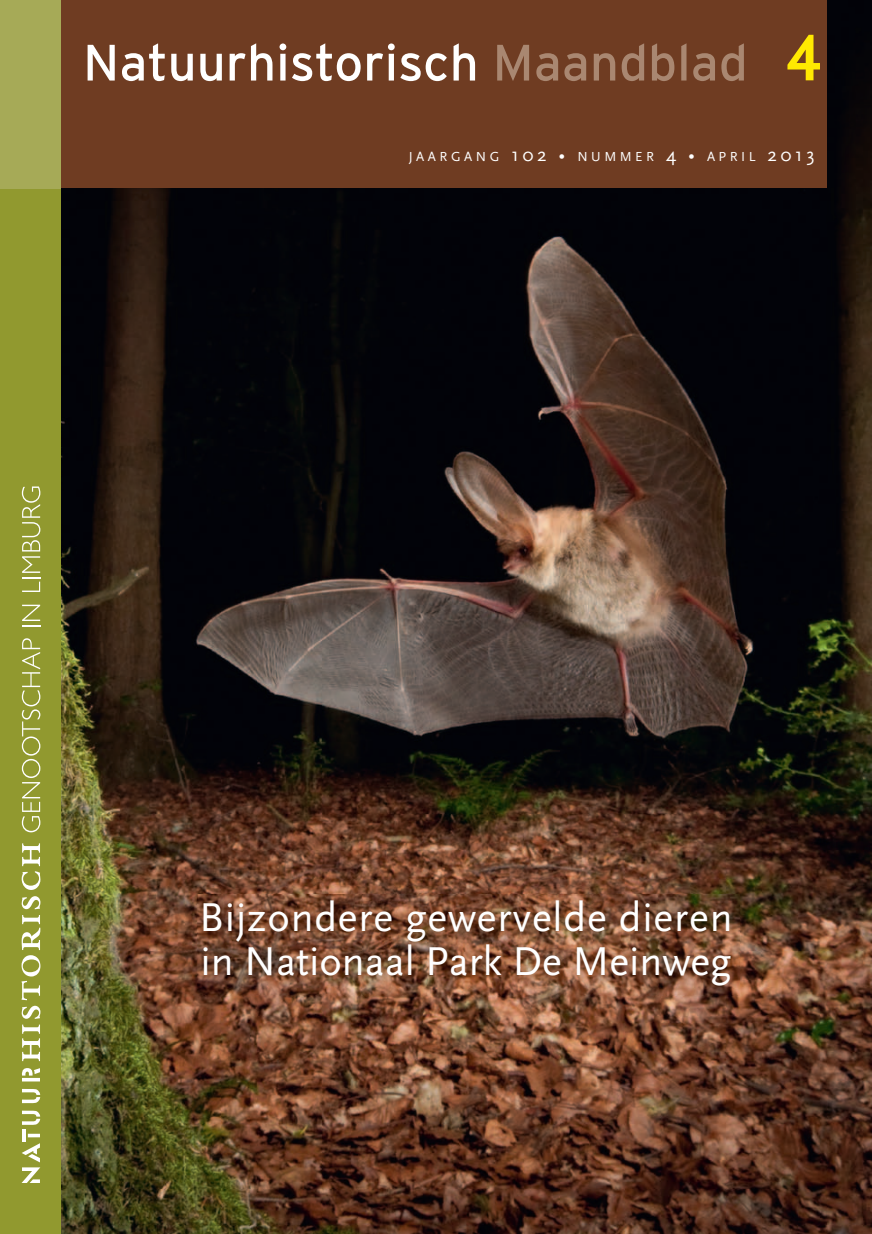
<style>
.page{position:relative;width:872px;height:1234px;background:#fff}
.page>*{position:absolute;margin:0;border:0;box-sizing:border-box;transform-origin:0 0}
.t1{font:700 69px "Scala Sans LF";color:#ffe901}
.t2{font:51px "Interstate";color:#fff}
.t3{font:42px/43.5px "Scala Sans";letter-spacing:.02em;color:#fff}
.t4{font:13.65px "Scala Sans";letter-spacing:.255em;color:#fff}
.s1{color:#a98771}
.s2{font-size:19.5px}
</style>
<div class="page">
<img style="left:60px;top:0;width:812px;height:1233px">
<div style="left:13px;top:0;width:814px;height:187px;background:#6f3c22"></div>
<div style="left:0;top:0;width:60px;height:1233px;background:#91992f"></div>
<svg style="left:22px;top:1024px;width:18px;height:36px"></svg>
<svg style="left:22px;top:1005px;width:18px;height:13px"></svg>
<svg style="left:22px;top:896px;width:18px;height:103px"></svg>
<svg style="left:22px;top:843px;width:18px;height:46px"></svg>
<svg style="left:22px;top:1143px;width:18px;height:39px"></svg>
<svg style="left:28px;top:1133px;width:12px;height:4px"></svg>
<hr style="left:22px;top:1129px;width:4px;height:12px;background:#fff">
<svg style="left:22px;top:1077px;width:18px;height:4px"></svg>
<svg style="left:21px;top:1068px;width:19px;height:7px"></svg>
<svg style="left:22px;top:1088px;width:18px;height:15px"></svg>
<svg style="left:22px;top:1110px;width:18px;height:14px"></svg>
<svg style="left:22px;top:638px;width:18px;height:194px"></svg>
<svg style="left:22px;top:604px;width:18px;height:23px"></svg>
<svg style="left:22px;top:486px;width:18px;height:106px"></svg>
<div style="left:0;top:0;width:60px;height:188px;background:#a6aa57"></div>
<img style="left:197px;top:894px;width:542px;height:101px">
<p class="t2" style="left:83px;top:34px;width:666px">Natuurhistorisch <span class="s1">Maandblad</span></p>
<h1 class="t1" style="left:786px;top:21px;width:36px">4</h1>
<p class="t4" style="left:409px;top:149px;width:407px">JAARGANG <span class="s2">102 •</span> NUMMER <span class="s2">4 •</span> APRIL <span class="s2">2013</span></p>
<p class="t3" style="left:199px;top:896px;width:535px">Bijzondere gewervelde dieren in Nationaal Park De Meinweg</p>
</div>
